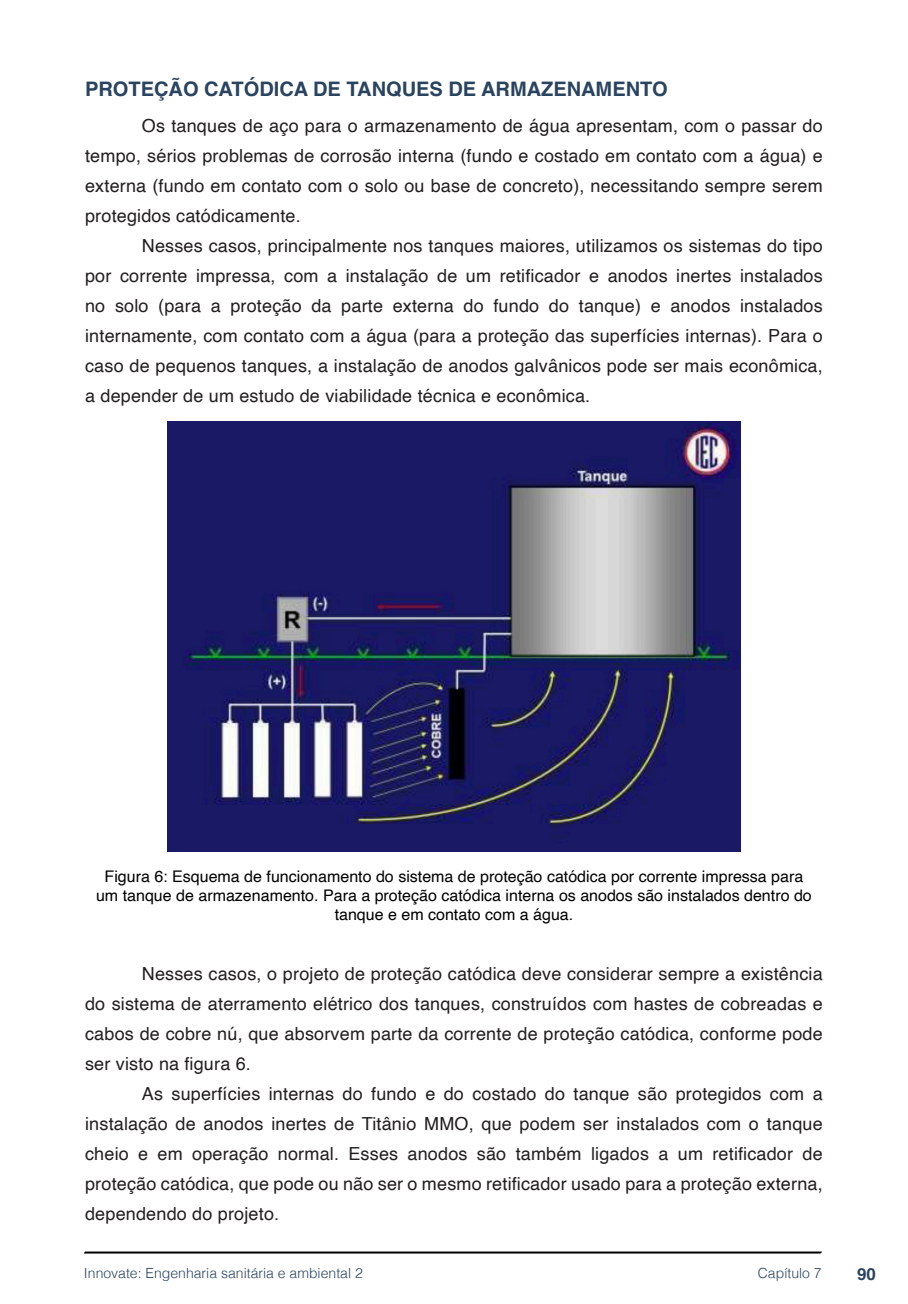
<style>
.page{position:relative;width:908px;height:1304px;background:#fff}
.page>*{position:absolute;margin:0;border:0;box-sizing:border-box;transform-origin:0 0}
.TITULOS{font:700 20px "Helvetica";color:#2a435e}
.txt{font:18px/30px "Helvetica";letter-spacing:.01em;color:#231f20;text-align:justify}
.t1{font:700 16.8px "Helvetica";color:#2a435e}
.imagens_graf_tab{font:16px/19.2px "Helvetica";color:#000;text-align:center}
.t2{font:300 14px "Helvetica";color:#2a435e}
</style>
<div class="page">
<svg style="left:84px;top:1251px;width:737px;height:3px;background:#515151"></svg>
<img style="left:167px;top:422px;width:573px;height:429px">
<p class="TITULOS" style="left:85px;top:77px;width:583px">PROTEÇÃO CATÓDICA DE TANQUES DE ARMAZENAMENTO</p>
<p class="txt" style="left:85px;top:111px;width:738px;text-indent:57px">Os tanques de aço para o armazenamento de água apresentam, com o passar do tempo, sérios problemas de corrosão interna (fundo e costado em contato com a água) e externa (fundo em contato com o solo ou base de concreto), necessitando sempre serem protegidos catódicamente.</p>
<p class="txt" style="left:85px;top:231px;width:738px;text-indent:57px">Nesses casos, principalmente nos tanques maiores, utilizamos os sistemas do tipo por corrente impressa, com a instalação de um retificador e anodos inertes instalados no solo (para a proteção da parte externa do fundo do tanque) e anodos instalados internamente, com contato com a água (para a proteção das superfícies internas). Para o caso de pequenos tanques, a instalação de anodos galvânicos pode ser mais econômica, a depender de um estudo de viabilidade técnica e econômica.</p>
<p class="imagens_graf_tab" style="left:96px;top:867px;width:717px">Figura 6: Esquema de funcionamento do sistema de proteção catódica por corrente impressa para um tanque de armazenamento. Para a proteção catódica interna os anodos são instalados dentro do tanque e em contato com a água.</p>
<p class="txt" style="left:85px;top:960px;width:738px;text-indent:57px">Nesses casos, o projeto de proteção catódica deve considerar sempre a existência do sistema de aterramento elétrico dos tanques, construídos com hastes de cobreadas e cabos de cobre nú, que absorvem parte da corrente de proteção catódica, conforme pode ser visto na figura 6.</p>
<p class="txt" style="left:85px;top:1080px;width:738px;text-indent:57px">As superfícies internas do fundo e do costado do tanque são protegidos com a instalação de anodos inertes de Titânio MMO, que podem ser instalados com o tanque cheio e em operação normal. Esses anodos são também ligados a um retificador de proteção catódica, que pode ou não ser o mesmo retificador usado para a proteção externa, dependendo do projeto.</p>
<p class="t2" style="left:84px;top:1261px;width:280px">Innovate: Engenharia sanitária e ambiental 2</p>
<p class="t2" style="left:757px;top:1261px;width:65px">Capítulo 7</p>
<p class="t1" style="left:856px;top:1264px;width:20px">90</p>
</div>
